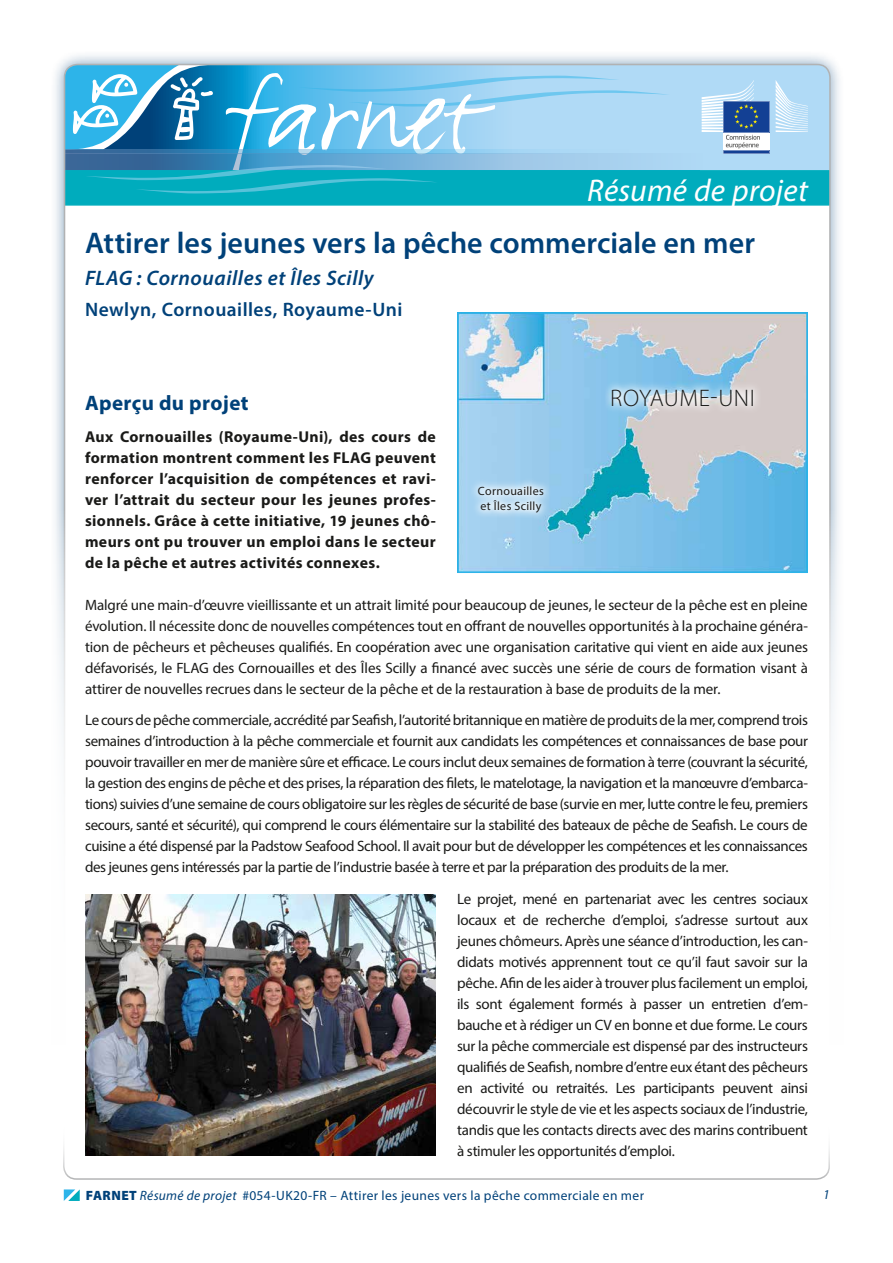
<style>
.page{position:relative;width:893px;height:1263px;background:#fff}
.page>*{position:absolute;margin:0;border:0;box-sizing:border-box;transform-origin:0 0}
.t1{font:italic 31.5px "Myriad Pro";letter-spacing:.01em;color:#fff}
.t2{font:600 30px "Myriad Pro";letter-spacing:.005em;color:#004179}
.t3{font:300 24px "Myriad Pro";letter-spacing:.02em;color:#1a1a18}
.t4{font:italic 600 21px "Myriad Pro";letter-spacing:.025em;color:#004179}
.t5{font:700 21px "Myriad Pro";letter-spacing:.02em;color:#004179}
.t6{font:600 19.5px "Myriad Pro";letter-spacing:.025em;color:#004179}
.t7{font:700 15.75px/21px "Myriad Pro";letter-spacing:.025em;color:#1a1a18;text-align:justify}
.t8{font:15px/21px "Myriad Pro";letter-spacing:-.02em;color:#1a1a18;text-align:justify}
.t9{font:13.5px "Myriad Pro";letter-spacing:.025em;color:#004179}
.t10{font:italic 13.5px "Myriad Pro";color:#004179}
.t11{font:12px/15px "Myriad Pro";letter-spacing:.03em;color:#1a1a18}
.s1{font-weight:900}
.s2{font-style:italic}
</style>
<div class="page">
<div style="left:49px;top:49px;width:796px;height:1166px;background:#004179;opacity:.5"></div>
<div style="left:65px;top:65px;width:765px;height:1135px;background:#fff;border-radius:13px"></div>
<div style="left:670px;top:65px;width:160px;height:105px;background:#b0daf6"></div>
<div style="left:65px;top:154px;width:638px;height:17px;background:#aed8f4"></div>
<hr style="left:65px;top:150px;width:638px;height:4px;background:#b0daf6">
<div style="left:65px;top:170px;width:765px;height:36px;background:#00acbd;border:2px solid #00acbd"></div>
<div style="left:0;top:510px;width:893px;height:753px;background:#fff"></div>
<svg style="left:65px;top:65px;width:605px;height:132px"></svg>
<svg style="left:63px;top:1147px;width:767px;height:33px"></svg>
<svg style="left:64px;top:1189px;width:16px;height:12px"></svg>
<img style="left:85px;top:894px;width:351px;height:261px">
<img style="left:460px;top:315px;width:345px;height:255px">
<div style="left:457px;top:312px;width:351px;height:261px;border:2px solid #2db4e9"></div>
<svg style="left:470px;top:477px;width:82px;height:44px;background:#b8daf1"></svg>
<svg style="left:603px;top:380px;width:159px;height:35px;background:#bbd3e2"></svg>
<svg style="left:776px;top:80px;width:32px;height:52px;background:#c5e3f8"></svg>
<svg style="left:702px;top:80px;width:67px;height:74px"></svg>
<h1 class="t1" style="left:587px;top:171px;width:222px">Résumé de projet</h1>
<h2 class="t2" style="left:85px;top:223px;width:671px">Attirer les jeunes vers la pêche commerciale en mer</h2>
<h3 class="t4" style="left:85px;top:265px;width:290px">FLAG : Cornouailles et Îles Scilly</h3>
<h3 class="t6" style="left:85px;top:297px;width:319px">Newlyn, Cornouailles, Royaume-Uni</h3>
<h3 class="t3" style="left:610px;top:383px;width:146px">ROYAUME-UNI</h3>
<h3 class="t5" style="left:85px;top:389px;width:165px">Aperçu du projet</h3>
<p class="t7" style="left:85px;top:425px;width:352px">Aux Cornouailles (Royaume-Uni), des cours de formation montrent comment les FLAG peuvent renforcer l’acquisition de compétences et ravi&shy;ver l’attrait du secteur pour les jeunes profes&shy;sionnels. Grâce à cette initiative, 19 jeunes chô&shy;meurs ont pu trouver un emploi dans le secteur de la pêche et autres activités connexes.</p>
<p class="t8" style="left:85px;top:594px;width:724px">Malgré une main-d’œuvre vieillissante et un attrait limité pour beaucoup de jeunes, le secteur de la pêche est en pleine évolution. Il nécessite donc de nouvelles compétences tout en offrant de nouvelles opportunités à la prochaine généra&shy;tion de pêcheurs et pêcheuses qualifiés. En coopération avec une organisation caritative qui vient en aide aux jeunes défavorisés, le FLAG des Cornouailles et des Îles Scilly a financé avec succès une série de cours de formation visant à attirer de nouvelles recrues dans le secteur de la pêche et de la restauration à base de produits de la mer.</p>
<p class="t8" style="left:85px;top:709px;width:724px">Le cours de pêche commerciale, accrédité par Seafish, l’autorité britannique en matière de produits de la mer, comprend trois semaines d’introduction à la pêche commerciale et fournit aux candidats les compétences et connaissances de base pour pouvoir travailler en mer de manière sûre et efficace. Le cours inclut deux semaines de formation à terre (couvrant la sécurité, la gestion des engins de pêche et des prises, la réparation des filets, le matelotage, la navigation et la manœuvre d’embarca&shy;tions) suivies d’une semaine de cours obligatoire sur les règles de sécurité de base (survie en mer, lutte contre le feu, premiers secours, santé et sécurité), qui comprend le cours élémentaire sur la stabilité des bateaux de pêche de Seafish. Le cours de cuisine a été dispensé par la Padstow Seafood School. Il avait pour but de développer les compétences et les connaissances des jeunes gens intéressés par la partie de l’industrie basée à terre et par la préparation des produits de la mer.</p>
<p class="t8" style="left:457px;top:888px;width:352px">Le projet, mené en partenariat avec les centres sociaux locaux et de recherche d’emploi, s’adresse surtout aux jeunes chômeurs. Après une séance d’introduction, les can&shy;didats motivés apprennent tout ce qu’il faut savoir sur la pêche. Afin de les aider à trouver plus facilement un emploi, ils sont également formés à passer un entretien d’em&shy;bauche et à rédiger un CV en bonne et due forme. Le cours sur la pêche commerciale est dispensé par des instructeurs qualifiés de Seafish, nombre d’entre eux étant des pêcheurs en activité ou retraités. Les participants peuvent ainsi découvrir le style de vie et les aspects sociaux de l’industrie, tandis que les contacts directs avec des marins contribuent à stimuler les opportunités d’emploi.</p>
<p class="t11" style="left:478px;top:483px;width:67px">Cornouailles et Îles Scilly</p>
<p class="t9" style="left:86px;top:1187px;width:560px"><span class="s1">FARNET</span> <span class="s2">Résumé de projet</span> #054-UK20-FR – Attirer les jeunes vers la pêche commerciale en mer</p>
<p class="t10" style="left:823px;top:1186px;width:8px">1</p>
</div>
